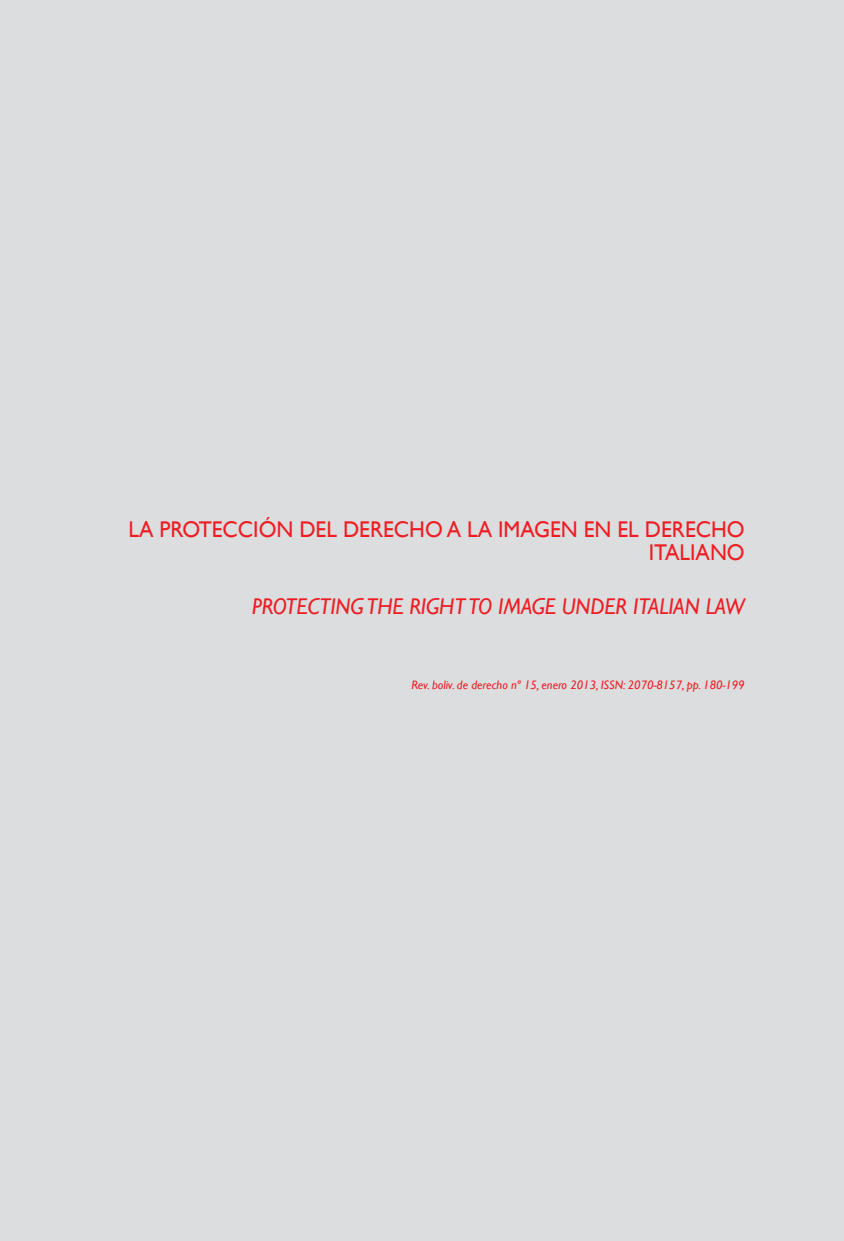
<style>
.page{position:relative;width:844px;height:1241px;background:#fff}
.page>*{position:absolute;margin:0;border:0;box-sizing:border-box;transform-origin:0 0}
.t1{font:22.75px/22.8px "Gill Sans";color:#ee1d23;text-align:right;scale:.95 1}
.t2{font:italic 22.75px "Gill Sans";color:#ee1d23;scale:.95 1}
.t3{font:italic 12.25px "Gill Sans";color:#ee1d23}
</style>
<div class="page">
<div style="left:0;top:0;width:843px;height:1240px;background:#dcdddf"></div>
<h1 class="t1" style="left:128px;top:517px;width:650px">LA PROTECCIÓN DEL DERECHO A LA IMAGEN EN EL DERECHO<br>ITALIANO</h1>
<h1 class="t2" style="left:252px;top:593px;width:520px">PROTECTING THE RIGHT TO IMAGE UNDER ITALIAN LAW</h1>
<p class="t3" style="left:411px;top:678px;width:334px">Rev. boliv. de derecho nº 15, enero 2013, ISSN: 2070-8157, pp. 180-199</p>
</div>
